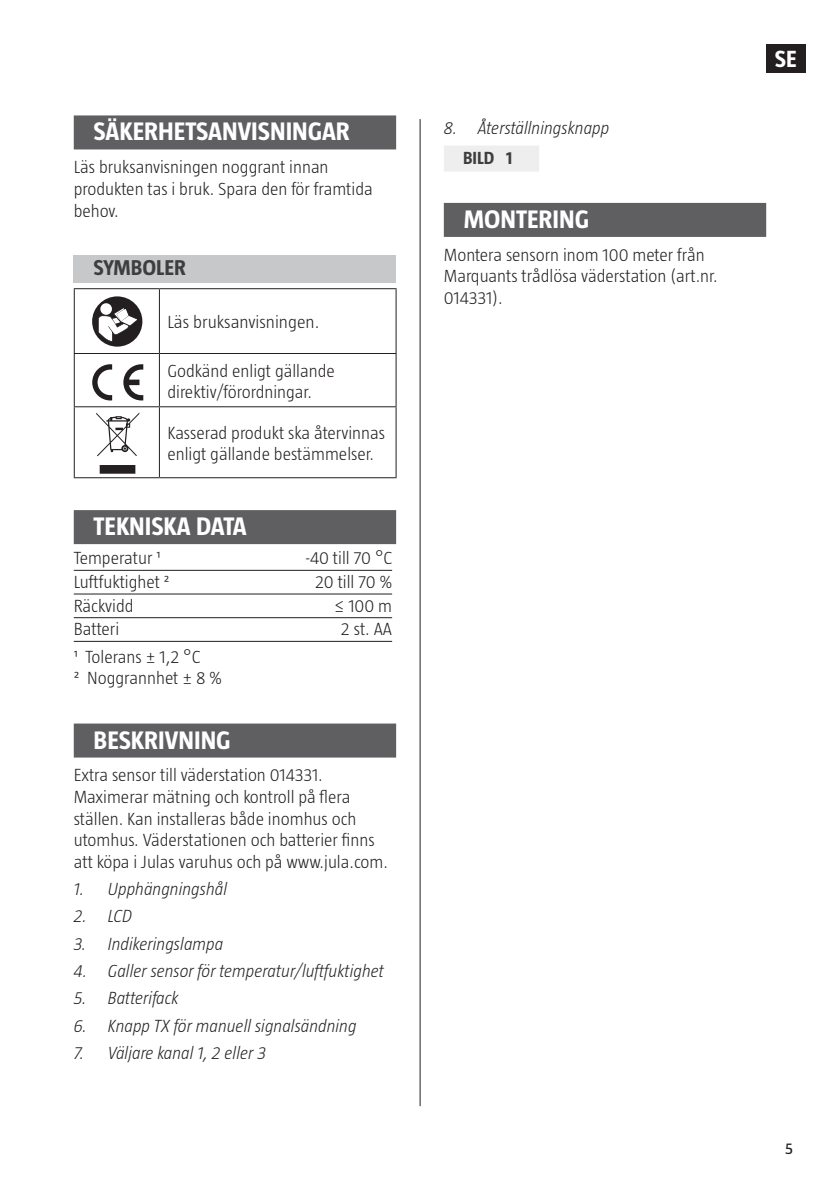
<style>
.page{position:relative;width:840px;height:1191px;background:#fff}
.page>*{position:absolute;margin:0;border:0;box-sizing:border-box;transform-origin:0 0}
.Rubrik{font:700 26px "Taz";color:#fff}
.t1{font:700 24px "Taz";color:#fff}
.Underrubrik{font:700 22px "Taz";color:#3e3e3f}
.Brödtext{font:300 18px/21.6px "Taz";color:#231f20}
.t2{font:italic 300 18px "Taz";color:#231f20}
.Enkel_tabell{font:300 18px "Taz";color:#231f20}
.t3{font:700 18px "Taz";color:#3e3e3f}
.t4{font:16px "Taz";color:#231f20}
</style>
<div class="page">
<div style="left:765px;top:44px;width:39px;height:28px;background:#231f20"></div>
<hr style="left:419px;top:119px;width:1px;height:987px;background:#231f20">
<div style="left:443px;top:145px;width:96px;height:26px;background:#eeeeef"></div>
<div style="left:443px;top:203px;width:322px;height:34px;background:#5f5f62"></div>
<div style="left:74px;top:115px;width:322px;height:34px;background:#5f5f62"></div>
<div style="left:74px;top:255px;width:322px;height:27px;background:#c7c8ca"></div>
<div style="left:74px;top:510px;width:322px;height:34px;background:#5f5f62"></div>
<hr style="left:74px;top:570px;width:318px;height:1px;background:#231f20">
<hr style="left:74px;top:593px;width:318px;height:1px;background:#231f20">
<hr style="left:74px;top:617px;width:318px;height:1px;background:#231f20">
<hr style="left:74px;top:641px;width:318px;height:1px;background:#231f20">
<div style="left:74px;top:723px;width:322px;height:34px;background:#5f5f62"></div>
<hr style="left:74px;top:288px;width:85px;height:1px;background:#231f20">
<hr style="left:159px;top:288px;width:237px;height:1px;background:#231f20">
<hr style="left:74px;top:289px;width:1px;height:64px;background:#231f20">
<hr style="left:159px;top:289px;width:1px;height:64px;background:#231f20">
<hr style="left:395px;top:289px;width:1px;height:64px;background:#231f20">
<hr style="left:74px;top:353px;width:85px;height:1px;background:#231f20">
<hr style="left:74px;top:354px;width:1px;height:52px;background:#231f20">
<hr style="left:159px;top:353px;width:237px;height:1px;background:#231f20">
<hr style="left:159px;top:354px;width:1px;height:52px;background:#231f20">
<hr style="left:395px;top:354px;width:1px;height:52px;background:#231f20">
<hr style="left:74px;top:406px;width:85px;height:1px;background:#231f20">
<hr style="left:74px;top:407px;width:1px;height:70px;background:#231f20">
<hr style="left:159px;top:406px;width:237px;height:1px;background:#231f20">
<hr style="left:159px;top:407px;width:1px;height:70px;background:#231f20">
<hr style="left:395px;top:407px;width:1px;height:70px;background:#231f20">
<hr style="left:74px;top:477px;width:85px;height:1px;background:#231f20">
<hr style="left:159px;top:477px;width:237px;height:1px;background:#231f20">
<div style="left:92px;top:296px;width:50px;height:51px;background:#231f20;border-radius:50%"></div>
<div style="left:100px;top:303px;width:12px;height:12px;background:#fff;border-radius:50%"></div>
<svg style="left:98px;top:307px;width:41px;height:34px"></svg>
<svg style="left:92px;top:364px;width:20px;height:36px"></svg>
<svg style="left:123px;top:364px;width:20px;height:36px"></svg>
<svg style="left:96px;top:412px;width:43px;height:62px"></svg>
<p class="Rubrik" style="left:94px;top:117px;width:258px">SÄKERHETSANVISNINGAR</p>
<p class="Brödtext" style="left:74px;top:156px;width:300px">Läs bruksanvisningen noggrant innan produkten tas i bruk. Spara den för framtida behov.</p>
<p class="Underrubrik" style="left:94px;top:255px;width:94px">SYMBOLER</p>
<p class="Brödtext" style="left:167px;top:311px;width:153px">Läs bruksanvisningen.</p>
<p class="Brödtext" style="left:167px;top:359px;width:169px">Godkänd enligt gällande direktiv/förordningar.</p>
<p class="Brödtext" style="left:167px;top:421px;width:219px">Kasserad produkt ska återvinnas enligt gällande bestämmelser.</p>
<p class="Rubrik" style="left:94px;top:511px;width:154px">TEKNISKA DATA</p>
<p class="Enkel_tabell" style="left:74px;top:548px;width:88px">Temperatur ¹</p>
<p class="Enkel_tabell" style="left:305px;top:548px;width:88px">-40 till 70 °C</p>
<p class="Enkel_tabell" style="left:74px;top:572px;width:97px">Luftfuktighet ²</p>
<p class="Enkel_tabell" style="left:315px;top:572px;width:78px">20 till 70 %</p>
<p class="Enkel_tabell" style="left:74px;top:595px;width:61px">Räckvidd</p>
<p class="Enkel_tabell" style="left:334px;top:595px;width:59px">≤ 100 m</p>
<p class="Enkel_tabell" style="left:74px;top:619px;width:47px">Batteri</p>
<p class="Enkel_tabell" style="left:341px;top:619px;width:53px">2 st. AA</p>
<p class="Brödtext" style="left:74px;top:645px;width:149px">¹ Tolerans ± 1,2 °C<br>² Noggrannhet ± 8 %</p>
<p class="Rubrik" style="left:94px;top:725px;width:138px">BESKRIVNING</p>
<p class="Brödtext" style="left:74px;top:764px;width:315px">Extra sensor till väderstation 014331.<br>Maximerar mätning och kontroll på flera ställen. Kan installeras både inomhus och utomhus. Väderstationen och batterier finns att köpa i Julas varuhus och på www.jula.com.</p>
<p class="t2" style="left:74px;top:879px;width:155px">1. Upphängningshål</p>
<p class="t2" style="left:74px;top:906px;width:60px">2. LCD</p>
<p class="t2" style="left:74px;top:933px;width:151px">3. Indikeringslampa</p>
<p class="t2" style="left:74px;top:960px;width:311px">4. Galler sensor för temperatur/luftfuktighet</p>
<p class="t2" style="left:74px;top:988px;width:106px">5. Batterifack</p>
<p class="t2" style="left:74px;top:1015px;width:284px">6. Knapp TX för manuell signalsändning</p>
<p class="t2" style="left:74px;top:1042px;width:194px">7. Väljare kanal 1, 2 eller 3</p>
<p class="t2" style="left:443px;top:118px;width:167px">8. Återställningsknapp</p>
<p class="t3" style="left:463px;top:147px;width:51px">BILD 1</p>
<p class="Rubrik" style="left:463px;top:204px;width:127px">MONTERING</p>
<p class="Brödtext" style="left:443px;top:244px;width:275px">Montera sensorn inom 100 meter från<br>Marquants trådlösa väderstation (art.nr.<br>014331).</p>
<h2 class="t1" style="left:774px;top:45px;width:23px">SE</h2>
<p class="t4" style="left:784px;top:1139px;width:9px">5</p>
</div>
